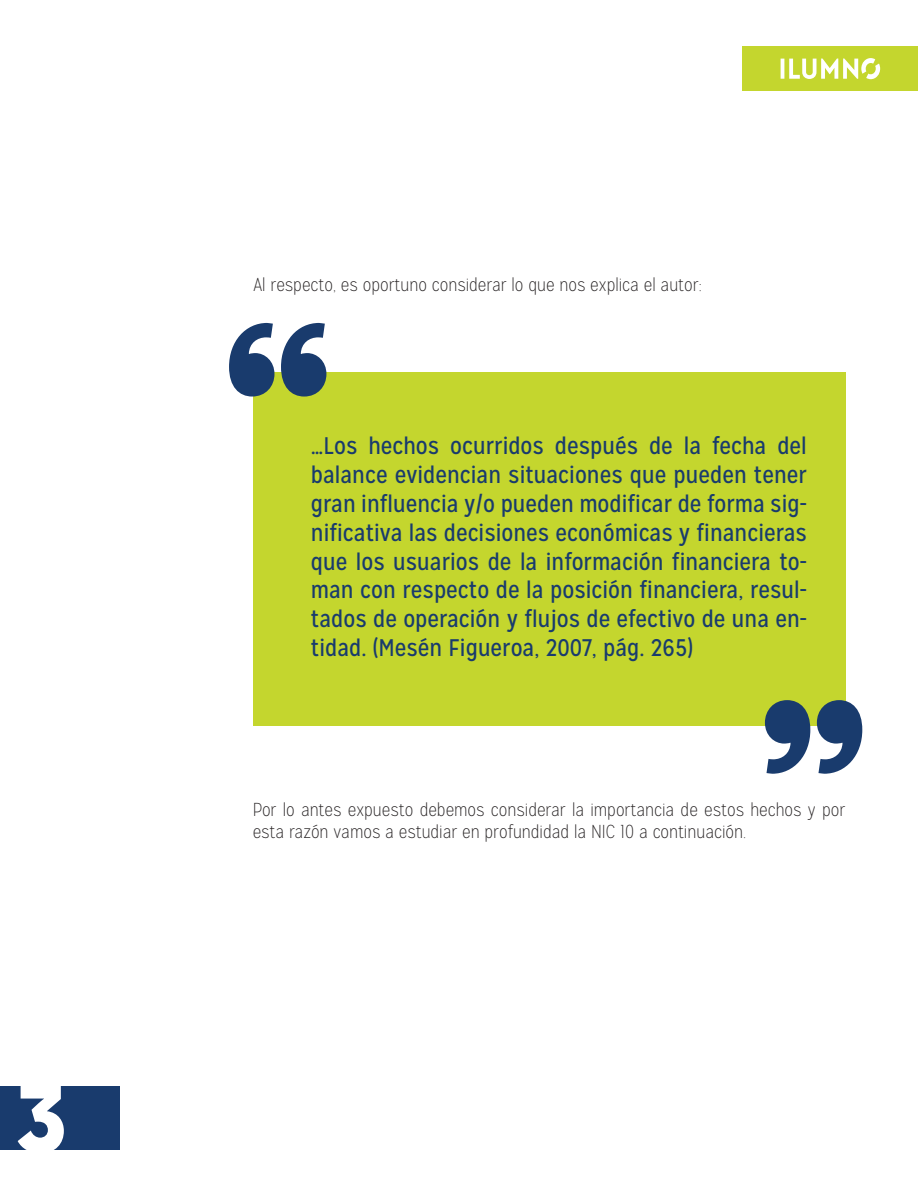
<style>
.page{position:relative;width:918px;height:1188px;background:#fff}
.page>*{position:absolute;margin:0;border:0;box-sizing:border-box;transform-origin:0 0}
.t1{font:900 225px "Mission Gothic";color:#193b6d}
.t2{font:900 97.5px "Mission Gothic";color:#fff}
.t3{font:24px/28.8px "Mission Gothic";color:#193b6d;text-align:justify}
.t4{font:100 18.75px/22.5px "Mission Gothic";color:#231f20}
</style>
<div class="page">
<div style="left:0;top:1087px;width:120px;height:63px;background:#193b6d"></div>
<div style="left:743px;top:46px;width:175px;height:45px;background:#c4d62e"></div>
<svg style="left:781px;top:58px;width:99px;height:21px"></svg>
<div style="left:253px;top:372px;width:593px;height:353px;background:#c4d62e"></div>
<h2 class="t2" style="left:16px;top:1054px;width:52px">3</h2>
<p class="t4" style="left:254px;top:274px;width:450px">Al respecto, es oportuno considerar lo que nos explica el autor:</p>
<h1 class="t1" style="left:223px;top:258px;width:109px">“</h1>
<p class="t3" style="left:311px;top:432px;width:497px">…Los hechos ocurridos después de la fecha del balance evidencian situaciones que pueden tener gran influencia y/o pueden modificar de forma sig&shy;nificativa las decisiones económicas y financieras que los usuarios de la información financiera to&shy;man con respecto de la posición financiera, resul&shy;tados de operación y flujos de efectivo de una en&shy;tidad. (Mesén Figueroa, 2007, pág. 265)</p>
<h1 class="t1" style="left:760px;top:635px;width:109px">”</h1>
<p class="t4" style="left:253px;top:798px;width:594px">Por lo antes expuesto debemos considerar la importancia de estos hechos y por esta razón vamos a estudiar en profundidad la NIC 10 a continuación.</p>
</div>
